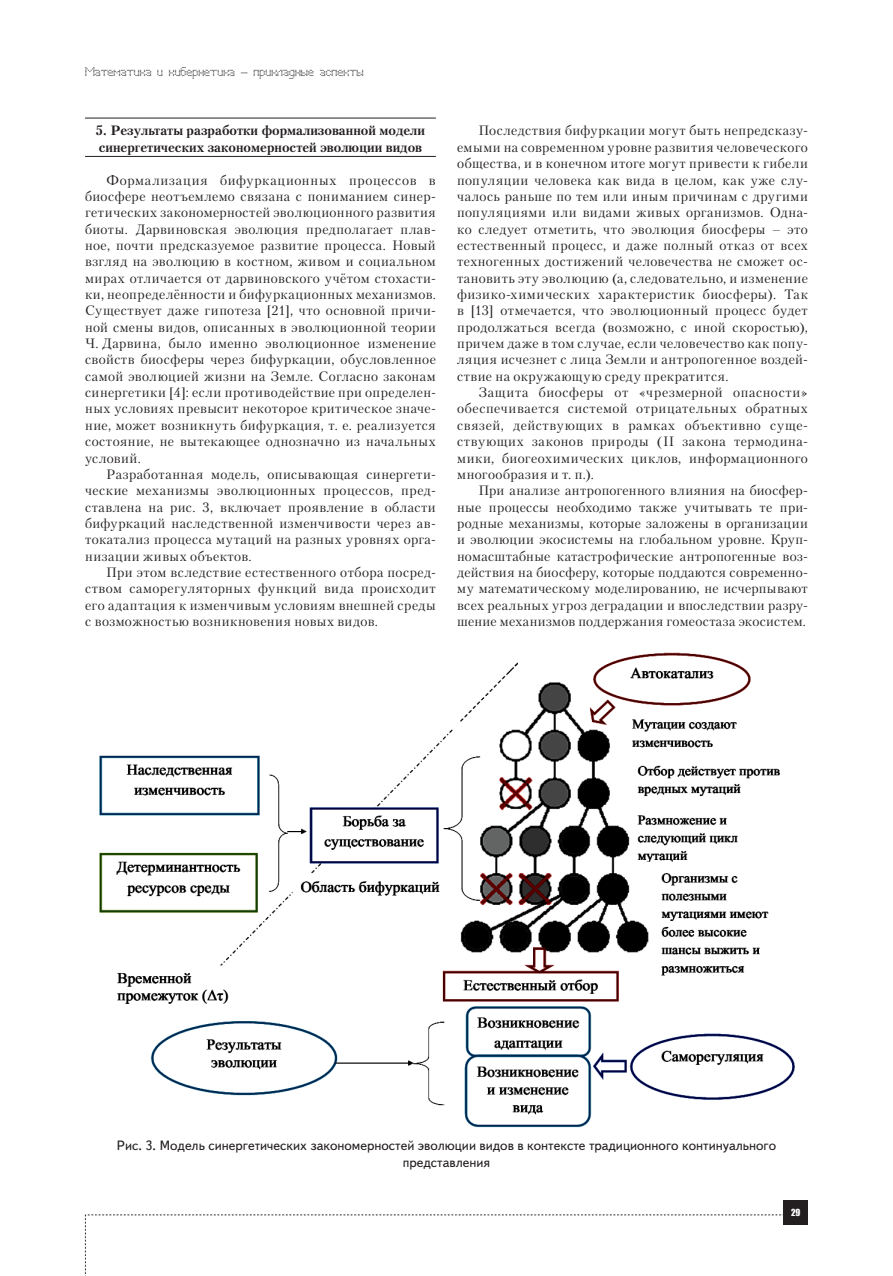
<style>
.page{position:relative;width:893px;height:1276px;background:#fff}
.page>*{position:absolute;margin:0;border:0;box-sizing:border-box;transform-origin:0 0}
.Text__рус{font:13.5px/16.4px "Petersburg C";letter-spacing:.035em;color:#231f20;text-align:justify}
.risunok{font:13.5px/16.2px "Text Book C";color:#231f20;text-align:center}
.Punkt{font:700 13.5px/16.4px "Petersburg C";color:#231f20}
.t1{font:12px "Perfo";letter-spacing:.015em;color:#231f20}
.t2{font:9px "Impact";color:#fff}
</style>
<div class="page">
<svg style="left:85px;top:1214px;width:699px;height:62px"></svg>
<div style="left:784px;top:1200px;width:24px;height:24px;background:#231f20"></div>
<hr style="left:85px;top:118px;width:351px;height:1px;background:#231f20">
<hr style="left:85px;top:156px;width:351px;height:1px;background:#231f20">
<img style="left:99px;top:652px;width:696px;height:476px">
<p class="t1" style="left:85px;top:65px;width:280px">Математика и кибернетика – прикладные аспекты</p>
<p class="Punkt" style="left:96px;top:122px;width:331px">5. Результаты разработки формализованной модели синергетических закономерностей эволюции видов</p>
<p class="Text__рус" style="left:85px;top:171px;width:352px;text-indent:21px">Формализация бифуркационных процессов в биосфере неотъемлемо связана с пониманием синер&shy;гетических закономерностей эволюционного развития биоты. Дарвиновская эволюция предполагает плав&shy;ное, почти предсказуемое развитие процесса. Новый взгляд на эволюцию в костном, живом и социальном мирах отличается от дарвиновского учётом стохасти&shy;ки, неопределённости и бифуркационных механизмов.<br>Существует даже гипотеза [21], что основной причи&shy;ной смены видов, описанных в эволюционной теории Ч. Дарвина, было именно эволюционное изменение свойств биосферы через бифуркации, обусловленное самой эволюцией жизни на Земле. Согласно законам синергетики [4]: если противодействие при определен&shy;ных условиях превысит некоторое критическое значе&shy;ние, может возникнуть бифуркация, т. е. реализуется состояние, не вытекающее однозначно из начальных условий.</p>
<p class="Text__рус" style="left:85px;top:466px;width:352px;text-indent:21px">Разработанная модель, описывающая синергети&shy;ческие механизмы эволюционных процессов, пред&shy;ставлена на рис. 3, включает проявление в области бифуркаций наследственной изменчивости через ав&shy;токатализ процесса мутаций на разных уровнях орга&shy;низации живых объектов.</p>
<p class="Text__рус" style="left:85px;top:564px;width:352px;text-indent:21px">При этом вследствие естественного отбора посред&shy;ством саморегуляторных функций вида происходит его адаптация к изменчивым условиям внешней среды с возможностью возникновения новых видов.</p>
<p class="Text__рус" style="left:457px;top:122px;width:352px;text-indent:21px">Последствия бифуркации могут быть непредсказу&shy;емыми на современном уровне развития человеческого общества, и в конечном итоге могут привести к гибели популяции человека как вида в целом, как уже слу&shy;чалось раньше по тем или иным причинам с другими популяциями или видами живых организмов. Одна&shy;ко следует отметить, что эволюция биосферы – это естественный процесс, и даже полный отказ от всех техногенных достижений человечества не сможет ос&shy;тановить эту эволюцию (а, следовательно, и изменение физико-химических характеристик биосферы). Так в [13] отмечается, что эволюционный процесс будет продолжаться всегда (возможно, с иной скоростью), причем даже в том случае, если человечество как попу&shy;ляция исчезнет с лица Земли и антропогенное воздей&shy;ствие на окружающую среду прекратится.</p>
<p class="Text__рус" style="left:457px;top:384px;width:352px;text-indent:21px">Защита биосферы от «чрезмерной опасности» обеспечивается системой отрицательных обратных связей, действующих в рамках объективно суще&shy;ствующих законов природы (II закона термодина&shy;мики, биогеохимических циклов, информационного многообразия и т. п.).</p>
<p class="Text__рус" style="left:457px;top:482px;width:352px;text-indent:21px">При анализе антропогенного влияния на биосфер&shy;ные процессы необходимо также учитывать те при&shy;родные механизмы, которые заложены в организации и эволюции экосистемы на глобальном уровне. Круп&shy;номасштабные катастрофические антропогенные воз&shy;действия на биосферу, которые поддаются современно&shy;му математическому моделированию, не исчерпывают всех реальных угроз деградации и впоследствии разру&shy;шение механизмов поддержания гомеостаза экосистем.</p>
<p class="risunok" style="left:117px;top:1138px;width:661px">Рис. 3. Модель синергетических закономерностей эволюции видов в контексте традиционного континуального представления</p>
<p class="t2" style="left:791px;top:1205px;width:11px">29</p>
</div>
